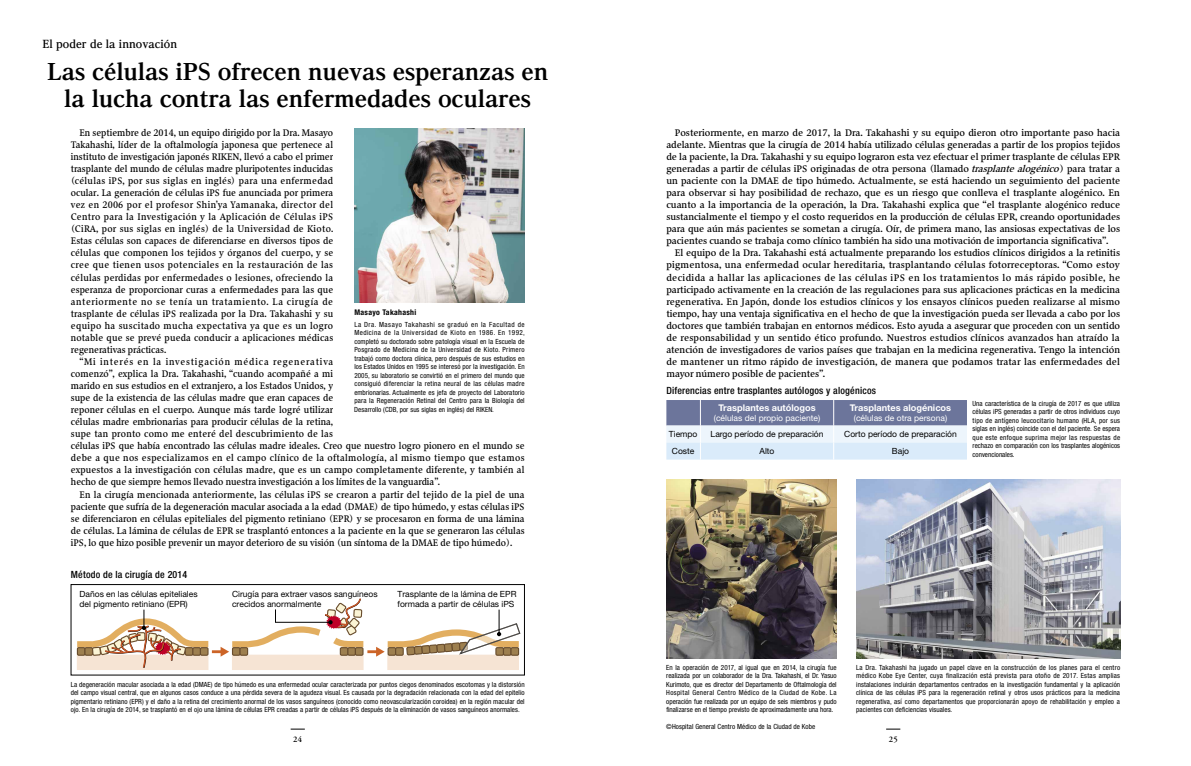
<style>
.page{position:relative;width:1191px;height:766px;background:#fff}
.page>*{position:absolute;margin:0;border:0;box-sizing:border-box;transform-origin:0 0}
.t1{font:800 22px/26.9px "UD Reimin Pro";letter-spacing:-.01em;color:#000;text-align:center}
.t2{font:700 expanded 10.6px "UD Reimin Pro";color:#000}
.t3{font:500 condensed 9.9px "Helvetica Neue LT Std";letter-spacing:.02em;color:#000}
.t4{font:700 9.2px "Helvetica Neue LT Std";color:#fff}
.t5{font:8.9px/12px "Hiragino UD Serif Std W6";color:#000;text-align:justify;scale:.95 1}
.t6{font:8.9px/12px "Hiragino UD Serif Std W6";color:#000;text-align:justify}
.t7{font:8.5px/9.9px "Helvetica Neue LT Std";color:#000}
.t8{font:8.5px "Helvetica Neue LT Std";color:#fff}
.t9{font:600 8.5px "Adobe Garamond Pro";color:#000}
.t10{font:700 condensed 7.8px "Helvetica Neue LT Std";letter-spacing:.04em;color:#000}
.t11{font:condensed 7.1px/8.5px "Helvetica Neue LT Std";letter-spacing:.005em;color:#000;text-align:justify}
.s1{font-style:italic}
</style>
<div class="page">
<svg style="left:886px;top:728px;width:14px;height:1px"></svg>
<svg style="left:291px;top:728px;width:14px;height:1px"></svg>
<svg style="left:76px;top:598px;width:445px;height:71px"></svg>
<div style="left:71px;top:584px;width:453px;height:91px;border:1px solid #000"></div>
<img style="left:354px;top:128px;width:170px;height:174px">
<svg style="left:666px;top:400px;width:301px;height:59px;background:#b1bbd2"></svg>
<img style="left:666px;top:479px;width:170px;height:179px">
<img style="left:856px;top:479px;width:264px;height:179px">
<h2 class="t2" style="left:43px;top:35px;width:136px">El poder de la innovación</h2>
<h1 class="t1" style="left:47px;top:58px;width:502px">Las células iPS ofrecen nuevas esperanzas en la lucha contra las enfermedades oculares</h1>
<p class="t5" style="left:71px;top:126px;width:278px;text-indent:9px">En septiembre de 2014, un equipo dirigido por la Dra. Masayo Takahashi, líder de la oftalmología japonesa que pertenece al instituto de investigación japonés RIKEN, llevó a cabo el primer trasplante del mundo de células madre pluripotentes inducidas (células iPS, por sus siglas en inglés) para una enfermedad ocular. La generación de células iPS fue anunciada por primera vez en 2006 por el profesor Shin’ya Yamanaka, director del Centro para la Investigación y la Aplicación de Células iPS (CiRA, por sus siglas en inglés) de la Universidad de Kioto.<br>Estas células son capaces de diferenciarse en diversos tipos de células que componen los tejidos y órganos del cuerpo, y se cree que tienen usos potenciales en la restauración de las células perdidas por enfermedades o lesiones, ofreciendo la esperanza de proporcionar curas a enfermedades para las que anteriormente no se tenía un tratamiento. La cirugía de trasplante de células iPS realizada por la Dra. Takahashi y su equipo ha suscitado mucha expectativa ya que es un logro notable que se prevé pueda conducir a aplicaciones médicas regenerativas prácticas.</p>
<p class="t5" style="left:71px;top:355px;width:479px;text-align:left;text-indent:9px">“Mi interés en la investigación médica regenerativa<br>comenzó”, explica la Dra. Takahashi, “cuando acompañé a mi<br>marido en sus estudios en el extranjero, a los Estados Unidos, y<br>supe de la existencia de las células madre que eran capaces de<br>reponer células en el cuerpo. Aunque más tarde logré utilizar<br>células madre embrionarias para producir células de la retina,<br>supe tan pronto como me enteré del descubrimiento de las<br>células iPS que había encontrado las células madre ideales. Creo que nuestro logro pionero en el mundo se debe a que nos especializamos en el campo clínico de la oftalmología, al mismo tiempo que estamos expuestos a la investigación con células madre, que es un campo completamente diferente, y también al hecho de que siempre hemos llevado nuestra investigación a los límites de la vanguardia”.</p>
<p class="t5" style="left:71px;top:487px;width:479px;text-indent:9px">En la cirugía mencionada anteriormente, las células iPS se crearon a partir del tejido de la piel de una paciente que sufría de la degeneración macular asociada a la edad (DMAE) de tipo húmedo, y estas células iPS se diferenciaron en células epiteliales del pigmento retiniano (EPR) y se procesaron en forma de una lámina de células. La lámina de células de EPR se trasplantó entonces a la paciente en la que se generaron las células iPS, lo que hizo posible prevenir un mayor deterioro de su visión (un síntoma de la DMAE de tipo húmedo).</p>
<p class="t10" style="left:354px;top:307px;width:63px">Masayo Takahashi</p>
<p class="t11" style="left:354px;top:320px;width:172px">La Dra. Masayo Takahashi se graduó en la Facultad de Medicina de la Universidad de Kioto en 1986. En 1992, completó su doctorado sobre patología visual en la Escuela de Posgrado de Medicina de la Universidad de Kioto. Primero trabajó como doctora clínica, pero después de sus estudios en los Estados Unidos en 1995 se interesó por la investigación. En 2005, su laboratorio se convirtió en el primero del mundo que consiguió diferenciar la retina neural de las células madre embrionarias. Actualmente es jefa de proyecto del Laboratorio para la Regeneración Retinal del Centro para la Biología del Desarrollo (CDB, por sus siglas en inglés) del RIKEN.</p>
<h3 class="t3" style="left:71px;top:569px;width:118px">Método de la cirugía de 2014</h3>
<p class="t7" style="left:79px;top:589px;width:120px">Daños en las células epiteliales del pigmento retiniano (EPR)</p>
<p class="t7" style="left:232px;top:589px;width:147px">Cirugía para extraer vasos sanguíneos crecidos anormalmente</p>
<p class="t7" style="left:397px;top:589px;width:120px">Trasplante de la lámina de EPR formada a partir de células iPS</p>
<p class="t11" style="left:71px;top:679px;width:455px">La degeneración macular asociada a la edad (DMAE) de tipo húmedo es una enfermedad ocular caracterizada por puntos ciegos denominados escotomas y la distorsión del campo visual central, que en algunos casos conduce a una pérdida severa de la agudeza visual. Es causada por la degradación relacionada con la edad del epitelio pigmentario retiniano (EPR) y el daño a la retina del crecimiento anormal de los vasos sanguíneos (conocido como neovascularización coroidea) en la región macular del ojo. En la cirugía de 2014, se trasplantó en el ojo una lámina de células EPR creadas a partir de células iPS después de la eliminación de vasos sanguíneos anormales.</p>
<p class="t6" style="left:666px;top:126px;width:455px;text-indent:9px">Posteriormente, en marzo de 2017, la Dra. Takahashi y su equipo dieron otro importante paso hacia adelante. Mientras que la cirugía de 2014 había utilizado células generadas a partir de los propios tejidos de la paciente, la Dra. Takahashi y su equipo lograron esta vez efectuar el primer trasplante de células EPR generadas a partir de células iPS originadas de otra persona (llamado <span class="s1">trasplantealogénico</span>) para tratar a un paciente con la DMAE de tipo húmedo. Actualmente, se está haciendo un seguimiento del paciente para observar si hay posibilidad de rechazo, que es un riesgo que conlleva el trasplante alogénico. En cuanto a la importancia de la operación, la Dra. Takahashi explica que “el trasplante alogénico reduce sustancialmente el tiempo y el costo requeridos en la producción de células EPR, creando oportunidades para que aún más pacientes se sometan a cirugía. Oír, de primera mano, las ansiosas expectativas de los pacientes cuando se trabaja como clínico también ha sido una motivación de importancia significativa”.</p>
<p class="t6" style="left:666px;top:246px;width:455px;text-indent:9px">El equipo de la Dra. Takahashi está actualmente preparando los estudios clínicos dirigidos a la retinitis pigmentosa, una enfermedad ocular hereditaria, trasplantando células fotorreceptoras. “Como estoy decidida a hallar las aplicaciones de las células iPS en los tratamientos lo más rápido posible, he participado activamente en la creación de las regulaciones para sus aplicaciones prácticas en la medicina regenerativa. En Japón, donde los estudios clínicos y los ensayos clínicos pueden realizarse al mismo tiempo, hay una ventaja significativa en el hecho de que la investigación pueda ser llevada a cabo por los doctores que también trabajan en entornos médicos. Esto ayuda a asegurar que proceden con un sentido de responsabilidad y un sentido ético profundo. Nuestros estudios clínicos avanzados han atraído la atención de investigadores de varios países que trabajan en la medicina regenerativa. Tengo la intención de mantener un ritmo rápido de investigación, de manera que podamos tratar las enfermedades del mayor número posible de pacientes”.</p>
<h3 class="t3" style="left:666px;top:384px;width:211px">Diferencias entre trasplantes autólogos y alogénicos</h3>
<p class="t4" style="left:718px;top:402px;width:99px">Trasplantes autólogos</p>
<p class="t8" style="left:714px;top:412px;width:108px">(células del propio paciente)</p>
<p class="t4" style="left:850px;top:402px;width:103px">Trasplantes alogénicos</p>
<p class="t8" style="left:854px;top:412px;width:95px">(células de otra persona)</p>
<p class="t7" style="left:669px;top:428px;width:30px">Tiempo</p>
<p class="t7" style="left:710px;top:428px;width:114px">Largo período de preparación</p>
<p class="t7" style="left:844px;top:428px;width:114px">Corto período de preparación</p>
<p class="t7" style="left:672px;top:445px;width:24px">Coste</p>
<p class="t7" style="left:759px;top:445px;width:16px">Alto</p>
<p class="t7" style="left:892px;top:445px;width:19px">Bajo</p>
<p class="t11" style="left:972px;top:399px;width:149px">Una característica de la cirugía de 2017 es que utiliza células iPS generadas a partir de otros individuos cuyo tipo de antígeno leucocitario humano (HLA, por sus siglas en inglés) coincide con el del paciente. Se espera que este enfoque suprima mejor las respuestas de rechazo en comparación con los trasplantes alogénicos convencionales.</p>
<p class="t11" style="left:666px;top:662px;width:172px">En la operación de 2017, al igual que en 2014, la cirugía fue realizada por un colaborador de la Dra. Takahashi, el Dr. Yasuo Kurimoto, que es director del Departamento de Oftalmología del Hospital General Centro Médico de la Ciudad de Kobe. La operación fue realizada por un equipo de seis miembros y pudo finalizarse en el tiempo previsto de aproximadamente una hora.</p>
<p class="t11" style="left:666px;top:722px;width:150px">©Hospital General Centro Médico de la Ciudad de Kobe</p>
<p class="t11" style="left:856px;top:662px;width:265px">La Dra. Takahashi ha jugado un papel clave en la construcción de los planes para el centro médico Kobe Eye Center, cuya finalización está prevista para otoño de 2017. Estas amplias instalaciones incluirán departamentos centrados en la investigación fundamental y la aplicación clínica de las células iPS para la regeneración retinal y otros usos prácticos para la medicina regenerativa, así como departamentos que proporcionarán apoyo de rehabilitación y empleo a pacientes con deficiencias visuales.</p>
<p class="t9" style="left:293px;top:734px;width:11px">24</p>
<p class="t9" style="left:888px;top:734px;width:11px">25</p>
</div>
